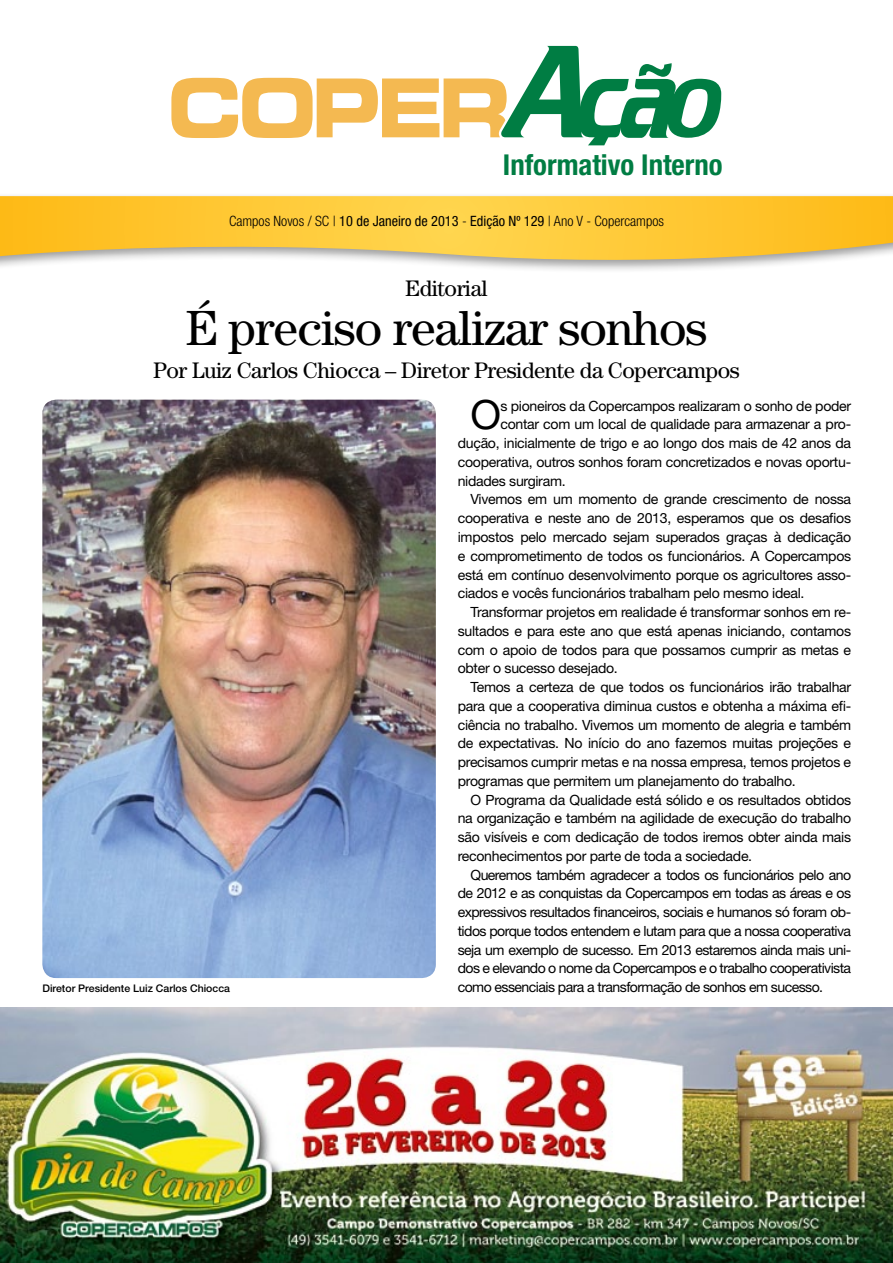
<style>
.page{position:relative;width:893px;height:1263px;background:#fff}
.page>*{position:absolute;margin:0;border:0;box-sizing:border-box;transform-origin:0 0}
.t1{font:49.5px "Century";letter-spacing:-.02em;color:#000}
.t2{font:40.35px "Helvetica Neue";color:#000}
.t3{font:700 condensed 28.8px "Helvetica Neue LT Std";color:#007d43}
.t4{font:22.5px "Century";letter-spacing:-.02em;color:#000}
.t5{font:300 condensed 14.25px "Helvetica Neue LT Std";color:#000}
.t6{font:14.1px "Helvetica Neue";letter-spacing:-.02em;color:#000}
.t7{font:14.1px "Helvetica Neue";letter-spacing:-.04em;color:#000}
.t8{font:500 10.5px "Helvetica Neue";color:#000}
.s1{font-weight:400}
</style>
<div class="page">
<svg style="left:0;top:196px;width:893px;height:73px;background:#f7cd5a"></svg>
<svg style="left:171px;top:46px;width:550px;height:99px"></svg>
<img style="left:42px;top:400px;width:394px;height:578px">
<img style="left:0;top:1008px;width:893px;height:255px">
<h3 class="t3" style="left:503px;top:148px;width:221px">Informativo Interno</h3>
<p class="t5" style="left:229px;top:213px;width:436px">Campos Novos / SC | <span class="s1">10 de Janeiro de 2013</span> - <span class="s1">Edição Nº 129</span> | Ano V - Copercampos</p>
<h3 class="t4" style="left:405px;top:275px;width:84px">Editorial</h3>
<h1 class="t1" style="left:185px;top:299px;width:524px">É preciso realizar sonhos</h1>
<h3 class="t4" style="left:153px;top:357px;width:588px">Por Luiz Carlos Chiocca – Diretor Presidente da Copercampos</h3>
<h2 class="t2" style="left:470px;top:391px;width:32px">O</h2>
<p class="t6" style="left:500px;top:397px;width:352px">s pioneiros da Copercampos realizaram o sonho de poder</p>
<p class="t6" style="left:500px;top:416px;width:352px">contar com um local de qualidade para armazenar a pro-</p>
<p class="t6" style="left:458px;top:435px;width:395px">dução, inicialmente de trigo e ao longo dos mais de 42 anos da</p>
<p class="t6" style="left:458px;top:453px;width:395px">cooperativa, outros sonhos foram concretizados e novas oportu-</p>
<p class="t6" style="left:458px;top:472px;width:109px">nidades surgiram.</p>
<p class="t6" style="left:470px;top:491px;width:382px">Vivemos em um momento de grande crescimento de nossa</p>
<p class="t6" style="left:458px;top:510px;width:395px">cooperativa e neste ano de 2013, esperamos que os desafios</p>
<p class="t6" style="left:458px;top:529px;width:395px">impostos pelo mercado sejam superados graças à dedicação</p>
<p class="t6" style="left:458px;top:547px;width:395px">e comprometimento de todos os funcionários. A Copercampos</p>
<p class="t6" style="left:458px;top:566px;width:395px">está em contínuo desenvolvimento porque os agricultores asso-</p>
<p class="t6" style="left:458px;top:585px;width:348px">ciados e vocês funcionários trabalham pelo mesmo ideal.</p>
<p class="t6" style="left:470px;top:604px;width:382px">Transformar projetos em realidade é transformar sonhos em re-</p>
<p class="t6" style="left:458px;top:622px;width:395px">sultados e para este ano que está apenas iniciando, contamos</p>
<p class="t6" style="left:458px;top:641px;width:395px">com o apoio de todos para que possamos cumprir as metas e</p>
<p class="t6" style="left:458px;top:660px;width:162px">obter o sucesso desejado.</p>
<p class="t6" style="left:470px;top:679px;width:382px">Temos a certeza de que todos os funcionários irão trabalhar</p>
<p class="t6" style="left:458px;top:697px;width:395px">para que a cooperativa diminua custos e obtenha a máxima efi-</p>
<p class="t6" style="left:458px;top:716px;width:395px">ciência no trabalho. Vivemos um momento de alegria e também</p>
<p class="t6" style="left:458px;top:735px;width:395px">de expectativas. No início do ano fazemos muitas projeções e</p>
<p class="t6" style="left:458px;top:754px;width:395px">precisamos cumprir metas e na nossa empresa, temos projetos e</p>
<p class="t6" style="left:458px;top:772px;width:340px">programas que permitem um planejamento do trabalho.</p>
<p class="t6" style="left:470px;top:791px;width:382px">O Programa da Qualidade está sólido e os resultados obtidos</p>
<p class="t6" style="left:458px;top:810px;width:395px">na organização e também na agilidade de execução do trabalho</p>
<p class="t6" style="left:458px;top:829px;width:395px">são visíveis e com dedicação de todos iremos obter ainda mais</p>
<p class="t6" style="left:458px;top:847px;width:296px">reconhecimentos por parte de toda a sociedade.</p>
<p class="t7" style="left:470px;top:866px;width:382px">Queremos também agradecer a todos os funcionários pelo ano</p>
<p class="t7" style="left:458px;top:885px;width:395px">de 2012 e as conquistas da Copercampos em todas as áreas e os</p>
<p class="t7" style="left:458px;top:904px;width:395px">expressivos resultados financeiros, sociais e humanos só foram ob-</p>
<p class="t7" style="left:458px;top:922px;width:395px">tidos porque todos entendem e lutam para que a nossa cooperativa</p>
<p class="t7" style="left:458px;top:941px;width:395px">seja um exemplo de sucesso. Em 2013 estaremos ainda mais uni-</p>
<p class="t7" style="left:458px;top:960px;width:395px">dos e elevando o nome da Copercampos e o trabalho cooperativista</p>
<p class="t8" style="left:43px;top:982px;width:189px">Diretor Presidente Luiz Carlos Chiocca</p>
<p class="t7" style="left:458px;top:979px;width:367px">como essenciais para a transformação de sonhos em sucesso.</p>
</div>
